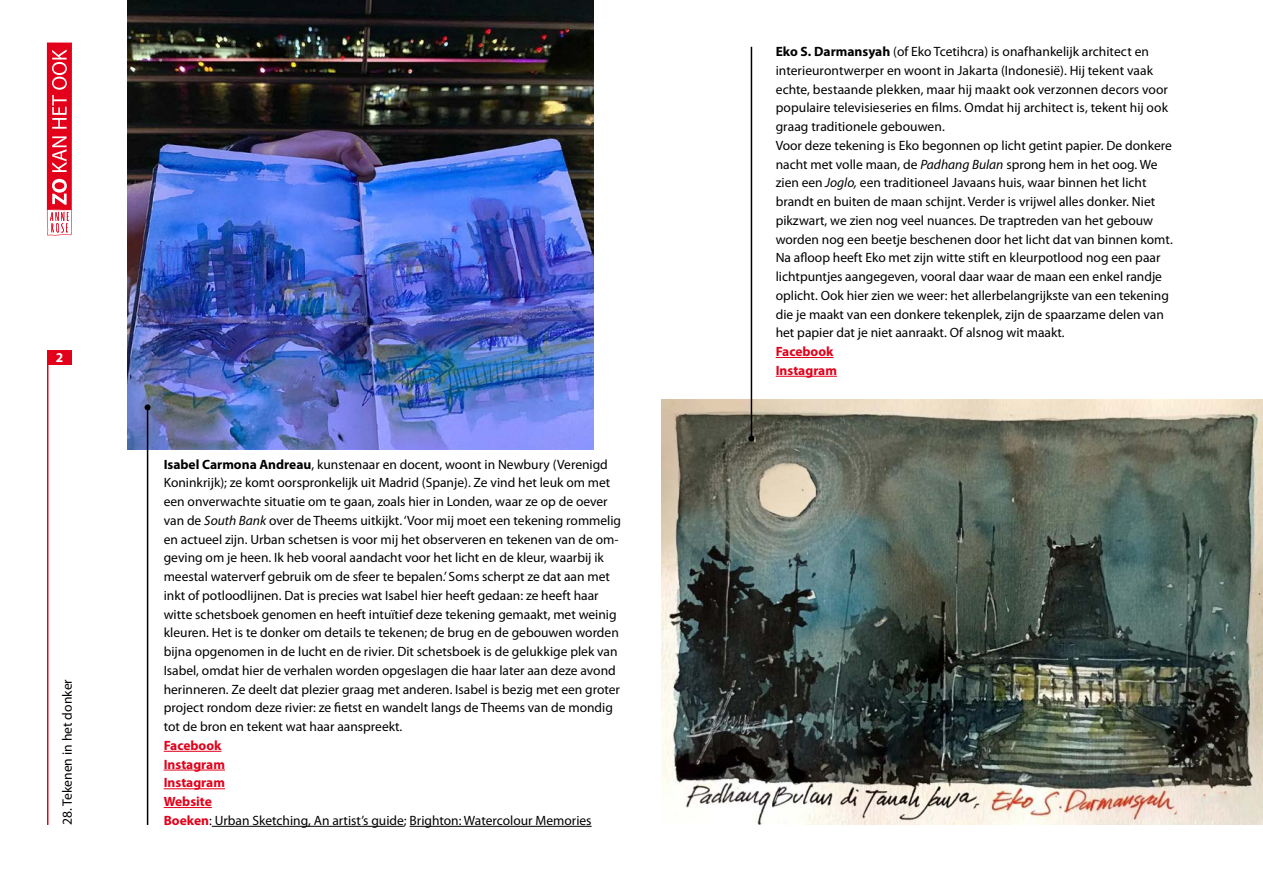
<style>
.page{position:relative;width:1263px;height:893px;background:#fff}
.page>*{position:absolute;margin:0;border:0;box-sizing:border-box;transform-origin:0 0}
.t1{font:13.65px "Myriad Pro";color:#000}
.t2{font:13.5px/18.8px "Myriad Pro";color:#000}
.t3{font:700 13.5px/18.8px "Myriad Pro";color:#e2001a}
.t4{font:700 13.5px "Myriad Pro";color:#fff}
.s1{font-weight:700}
.s2{font-style:italic}
.s3{font-weight:700;color:#e2001a}
</style>
<div class="page">
<svg style="left:47px;top:43px;width:25px;height:193px"></svg>
<div style="left:47px;top:350px;width:25px;height:15px;background:#e2001a"></div>
<hr style="left:47px;top:352px;width:1px;height:473px;background:#e2001a">
<img style="left:128px;top:0;width:466px;height:450px">
<img style="left:661px;top:399px;width:601px;height:426px">
<hr style="left:776px;top:357px;width:57px;height:1px;background:#e2001a">
<hr style="left:776px;top:376px;width:61px;height:1px;background:#e2001a">
<hr style="left:147px;top:407px;width:1px;height:418px;background:#000">
<svg style="left:145px;top:404px;width:6px;height:6px"></svg>
<hr style="left:751px;top:47px;width:1px;height:391px;background:#000">
<svg style="left:748px;top:435px;width:6px;height:6px"></svg>
<hr style="left:164px;top:751px;width:57px;height:1px;background:#e2001a">
<hr style="left:164px;top:770px;width:61px;height:1px;background:#e2001a">
<hr style="left:164px;top:788px;width:61px;height:1px;background:#e2001a">
<hr style="left:164px;top:807px;width:48px;height:1px;background:#e2001a">
<hr style="left:212px;top:826px;width:192px;height:1px;background:#000">
<hr style="left:410px;top:826px;width:182px;height:1px;background:#000">
<p class="t4" style="left:56px;top:349px;width:9px">2</p>
<p class="t1" style="left:60px;top:825px;width:147px;rotate:-90deg">28. Tekenen in het donker</p>
<p class="t2" style="left:164px;top:455px;width:459px"><span class="s1">Isabel Carmona Andreau</span>, kunstenaar en docent, woont in Newbury (Verenigd Koninkrijk); ze komt oorspronkelijk uit Madrid (Spanje). Ze vind het leuk om met een onverwachte situatie om te gaan, zoals hier in Londen, waar ze op de oever van de <span class="s2">South Bank</span> over de Theems uitkijkt. ‘Voor mij moet een tekening rommelig en actueel zijn. Urban schetsen is voor mij het observeren en tekenen van de om&shy;geving om je heen. Ik heb vooral aandacht voor het licht en de kleur, waarbij ik meestal waterverf gebruik om de sfeer te bepalen.’ Soms scherpt ze dat aan met inkt of potloodlijnen. Dat is precies wat Isabel hier heeft gedaan: ze heeft haar witte schetsboek genomen en heeft intuïtief deze tekening gemaakt, met weinig kleuren. Het is te donker om details te tekenen; de brug en de gebouwen worden bijna opgenomen in de lucht en de rivier. Dit schetsboek is de gelukkige plek van Isabel, omdat hier de verhalen worden opgeslagen die haar later aan deze avond herinneren. Ze deelt dat plezier graag met anderen. Isabel is bezig met een groter project rondom deze rivier: ze fietst en wandelt langs de Theems van de mondig tot de bron en tekent wat haar aanspreekt.</p>
<p class="t2" style="left:164px;top:736px;width:429px"><span class="s3">Facebook<br>Instagram<br>Instagram<br>Website<br>Boeken</span>: Urban Sketching, An artist’s guide; Brighton: Watercolour Memories</p>
<p class="t2" style="left:776px;top:42px;width:399px"><span class="s1">Eko S. Darmansyah</span> (of Eko Tcetihcra) is onafhankelijk architect en interieurontwerper en woont in Jakarta (Indonesië). Hij tekent vaak echte, bestaande plekken, maar hij maakt ook verzonnen decors voor populaire televisieseries en films. Omdat hij architect is, tekent hij ook graag traditionele gebouwen.<br>Voor deze tekening is Eko begonnen op licht getint papier. De donkere nacht met volle maan, de <span class="s2">Padhang Bulan</span> sprong hem in het oog. We zien een <span class="s2">Joglo,</span> een traditioneel Javaans huis, waar binnen het licht brandt en buiten de maan schijnt. Verder is vrijwel alles donker. Niet pikzwart, we zien nog veel nuances. De traptreden van het gebouw worden nog een beetje beschenen door het licht dat van binnen komt.<br>Na afloop heeft Eko met zijn witte stift en kleurpotlood nog een paar lichtpuntjes aangegeven, vooral daar waar de maan een enkel randje oplicht. Ook hier zien we weer: het allerbelangrijkste van een tekening die je maakt van een donkere tekenplek, zijn de spaarzame delen van het papier dat je niet aanraakt. Of alsnog wit maakt.</p>
<p class="t3" style="left:776px;top:342px;width:63px">Facebook<br>Instagram</p>
</div>
